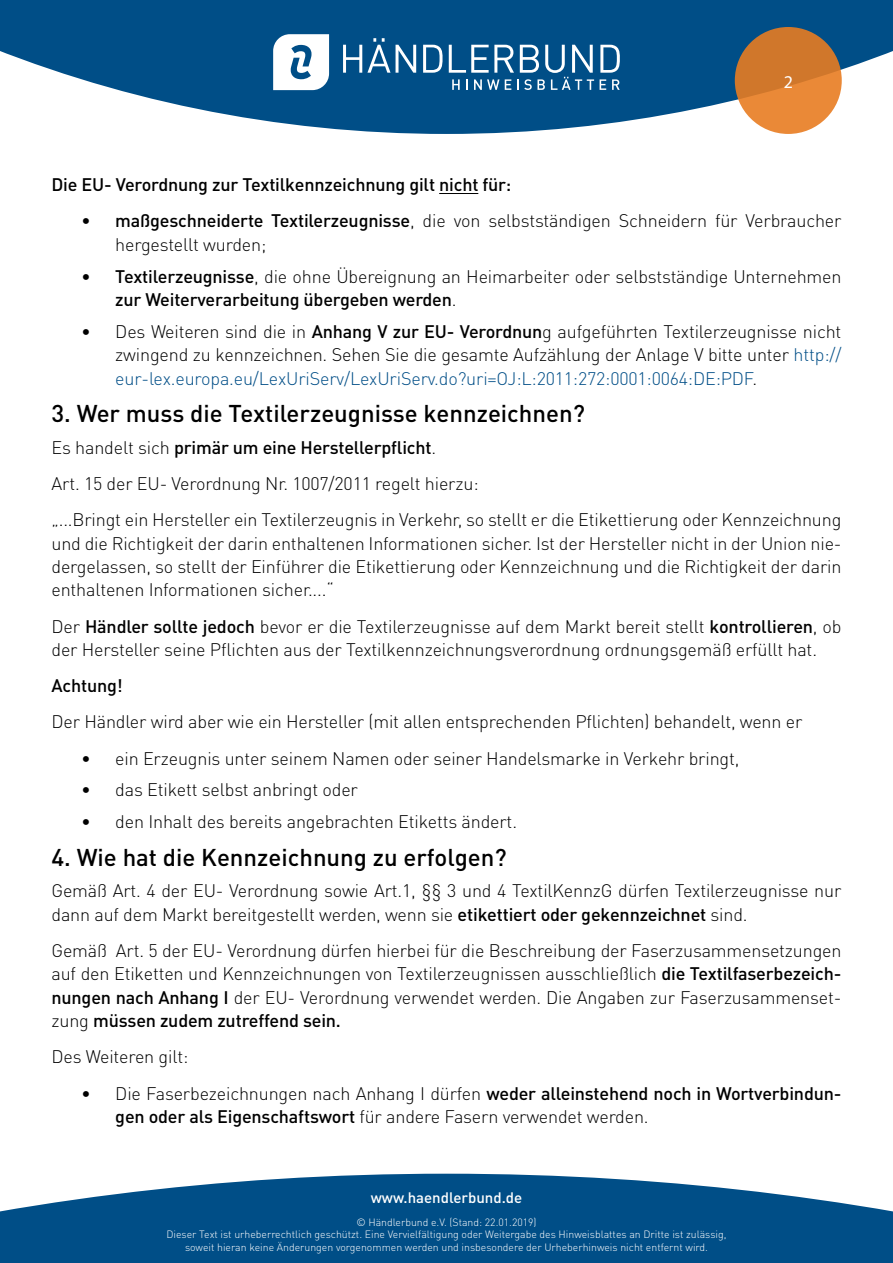
<style>
.page{position:relative;width:893px;height:1263px;background:#fff}
.page>*{position:absolute;margin:0;border:0;box-sizing:border-box;transform-origin:0 0}
.t1{font:500 24px "DIN Pro";color:#000}
.t2{font:300 18px/23.4px "DIN Pro";letter-spacing:-.01em;color:#000}
.t3{font:500 18px "DIN Pro";letter-spacing:-.01em;color:#000}
.t4{font:18px "Myriad Pro";color:#fff}
.t5{font:500 15px "DIN Pro";color:#fff}
.t6{font:300 10.5px/12.6px "DIN Pro";color:#fff;text-align:center}
.s1{font-weight:500}
.s2{color:#004e87}
</style>
<div class="page">
<svg style="left:0;top:0;width:893px;height:134px;fill:#004e87"></svg>
<svg style="left:735px;top:27px;width:107px;height:107px;background:#da7f31"></svg>
<svg style="left:343px;top:38px;width:47px;height:35px"></svg>
<svg style="left:396px;top:45px;width:20px;height:28px"></svg>
<svg style="left:423px;top:45px;width:20px;height:28px"></svg>
<svg style="left:600px;top:45px;width:20px;height:28px"></svg>
<svg style="left:449px;top:45px;width:145px;height:45px"></svg>
<svg style="left:600px;top:79px;width:6px;height:11px"></svg>
<svg style="left:612px;top:79px;width:8px;height:11px"></svg>
<svg style="left:273px;top:34px;width:56px;height:56px"></svg>
<svg style="left:0;top:1174px;width:893px;height:89px;background:#226697"></svg>
<hr style="left:439px;top:193px;width:39px;height:1px;background:#000">
<p class="t4" style="left:784px;top:71px;width:11px">2</p>
<p class="t3" style="left:52px;top:172px;width:461px">Die EU- Verordnung zur Textilkennzeichnung gilt nicht für:</p>
<p class="t2" style="left:115px;top:208px;width:728px;text-indent:-34px">• <span class="s1">maßgeschneiderte Textilerzeugnisse</span>, die von selbstständigen Schneidern für Verbraucher hergestellt wurden;</p>
<p class="t2" style="left:115px;top:264px;width:728px;text-indent:-34px">• <span class="s1">Textilerzeugnisse</span>, die ohne Übereignung an Heimarbeiter oder selbstständige Unternehmen <span class="s1">zur Weiterverarbeitung übergeben werden</span>.</p>
<p class="t2" style="left:115px;top:319px;width:728px;text-align:justify;text-indent:-34px">• Des Weiteren sind die in <span class="s1">Anhang V zur EU- Verordnun</span>g aufgeführten Textilerzeugnisse nicht zwingend zu kennzeichnen. Sehen Sie die gesamte Aufzählung der Anlage V bitte unter <span class="s2">http:// eur-lex.europa.eu/LexUriServ/LexUriServ.do?uri=OJ:L:2011:272:0001:0064:DE:PDF</span>.</p>
<h1 class="t1" style="left:52px;top:397px;width:535px">3. Wer muss die Textilerzeugnisse kennzeichnen?</h1>
<p class="t2" style="left:52px;top:429px;width:791px;line-height:36.2px">Es handelt sich <span class="s1">primär um eine Herstellerpflicht</span>.<br>Art. 15 der EU- Verordnung Nr. 1007/2011 regelt hierzu:<br>„...Bringt ein Hersteller ein Textilerzeugnis in Verkehr, so stellt er die Etikettierung oder Kennzeichnung</p>
<p class="t2" style="left:52px;top:531px;width:791px;text-align:justify">und die Richtigkeit der darin enthaltenen Informationen sicher. Ist der Hersteller nicht in der Union nie&shy;dergelassen, so stellt der Einführer die Etikettierung oder Kennzeichnung und die Richtigkeit der darin enthaltenen Informationen sicher....“</p>
<p class="t2" style="left:52px;top:614px;width:791px">Der <span class="s1">Händler sollte jedoch</span> bevor er die Textilerzeugnisse auf dem Markt bereit stellt <span class="s1">kontrollieren</span>, ob der Hersteller seine Pflichten aus der Textilkennzeichnungsverordnung ordnungsgemäß erfüllt hat.</p>
<p class="t3" style="left:52px;top:673px;width:73px">Achtung!</p>
<p class="t2" style="left:52px;top:709px;width:752px">Der Händler wird aber wie ein Hersteller (mit allen entsprechenden Pflichten) behandelt, wenn er</p>
<p class="t2" style="left:81px;top:745px;width:660px">• ein Erzeugnis unter seinem Namen oder seiner Handelsmarke in Verkehr bringt,</p>
<p class="t2" style="left:81px;top:777px;width:278px">• das Etikett selbst anbringt oder</p>
<p class="t2" style="left:81px;top:809px;width:437px">• den Inhalt des bereits angebrachten Etiketts ändert.</p>
<h1 class="t1" style="left:52px;top:840px;width:457px">4. Wie hat die Kennzeichnung zu erfolgen?</h1>
<p class="t2" style="left:52px;top:878px;width:791px">Gemäß Art. 4 der EU- Verordnung sowie Art.1, §§ 3 und 4 TextilKennzG dürfen Textilerzeugnisse nur dann auf dem Markt bereitgestellt werden, wenn sie <span class="s1">etikettiert oder gekennzeichnet</span> sind.</p>
<p class="t2" style="left:52px;top:938px;width:791px;text-align:justify">Gemäß Art. 5 der EU- Verordnung dürfen hierbei für die Beschreibung der Faserzusammensetzungen auf den Etiketten und Kennzeichnungen von Textilerzeugnissen ausschließlich <span class="s1">die Textilfaserbezeich&shy;nungen nach Anhang I</span> der EU- Verordnung verwendet werden. Die Angaben zur Faserzusammenset&shy;zung <span class="s1">müssen zudem zutreffend sein.</span></p>
<p class="t2" style="left:52px;top:1044px;width:138px">Des Weiteren gilt:</p>
<p class="t2" style="left:115px;top:1081px;width:728px;text-indent:-34px">• Die Faserbezeichnungen nach Anhang I dürfen <span class="s1">weder alleinstehend noch in Wortverbindun&shy;gen oder als Eigenschaftswort</span> für andere Fasern verwendet werden.</p>
<p class="t5" style="left:371px;top:1187px;width:153px">www.haendlerbund.de</p>
<p class="t6" style="left:166px;top:1215px;width:562px">© Händlerbund e.V. (Stand: 22.01.2019)<br>Dieser Text ist urheberrechtlich geschützt. Eine Vervielfältigung oder Weitergabe des Hinweisblattes an Dritte ist zulässig, soweit hieran keine Änderungen vorgenommen werden und insbesondere der Urheberhinweis nicht entfernt wird.</p>
</div>
